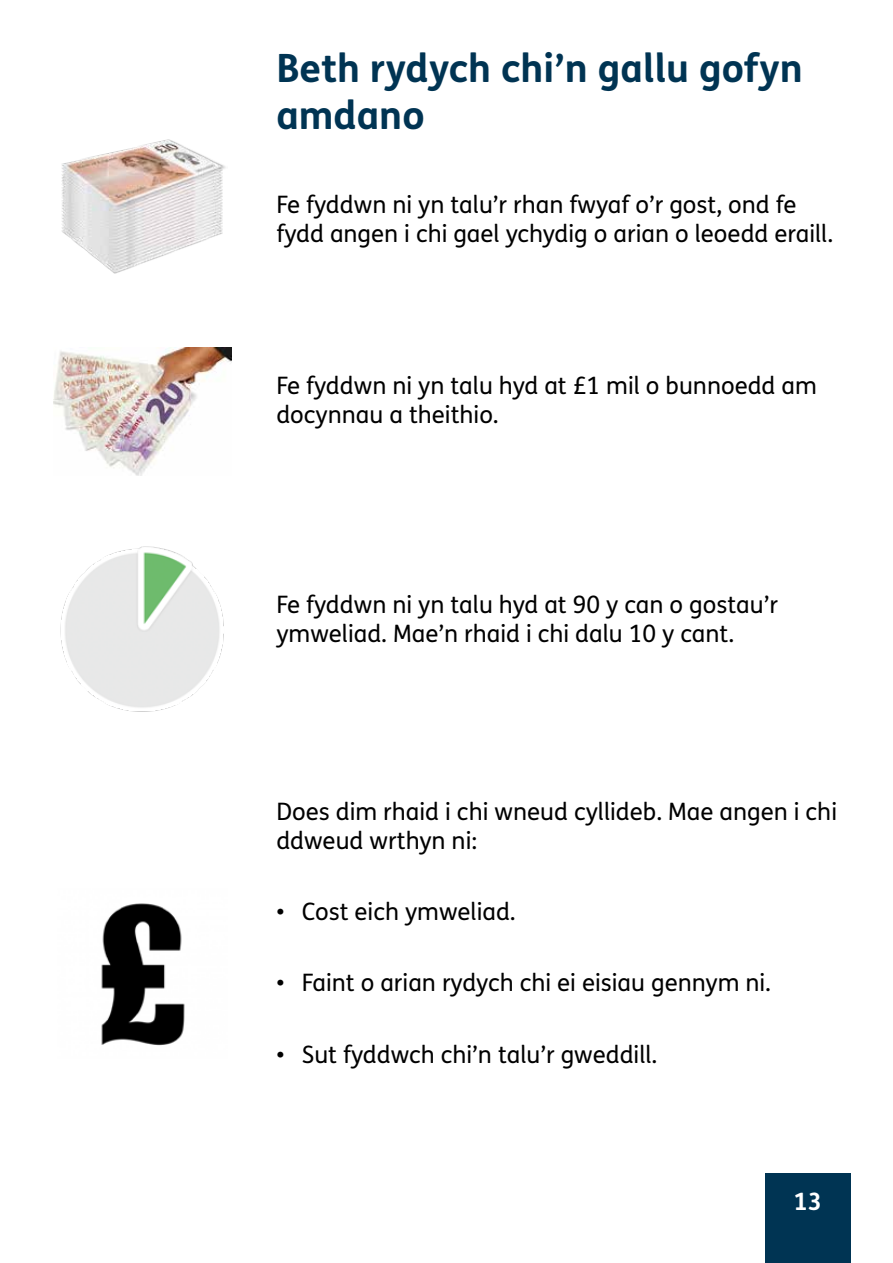
<style>
.page{position:relative;width:893px;height:1263px;background:#fff}
.page>*{position:absolute;margin:0;border:0;box-sizing:border-box;transform-origin:0 0}
.t1{font:700 39px/46.8px "FS Me Pro";color:#003453}
.Bodytext{font:24px/28.8px "FS Me Pro";color:#000}
.t2{font:700 24px "FS Me Pro";color:#fff}
</style>
<div class="page">
<div style="left:765px;top:1174px;width:85px;height:89px;background:#003453"></div>
<img style="left:62px;top:139px;width:164px;height:135px">
<img style="left:101px;top:903px;width:84px;height:143px">
<img style="left:60px;top:546px;width:164px;height:166px">
<img style="left:53px;top:348px;width:179px;height:127px">
<h2 class="t1" style="left:276px;top:43px;width:528px">Beth rydych chi’n gallu gofyn amdano</h2>
<p class="Bodytext" style="left:276px;top:190px;width:558px">Fe fyddwn ni yn talu’r rhan fwyaf o’r gost, ond fe fydd angen i chi gael ychydig o arian o leoedd eraill.</p>
<p class="Bodytext" style="left:276px;top:371px;width:542px">Fe fyddwn ni yn talu hyd at £1 mil o bunnoedd am docynnau a theithio.</p>
<p class="Bodytext" style="left:276px;top:590px;width:503px">Fe fyddwn ni yn talu hyd at 90 y can o gostau’r ymweliad. Mae’n rhaid i chi dalu 10 y cant.</p>
<p class="Bodytext" style="left:276px;top:796px;width:562px">Does dim rhaid i chi wneud cyllideb. Mae angen i chi ddweud wrthyn ni:</p>
<p class="Bodytext" style="left:276px;top:897px;width:241px">• Cost eich ymweliad.</p>
<p class="Bodytext" style="left:276px;top:968px;width:496px">• Faint o arian rydych chi ei eisiau gennym ni.</p>
<p class="Bodytext" style="left:276px;top:1039px;width:382px">• Sut fyddwch chi’n talu’r gweddill.</p>
<p class="t2" style="left:794px;top:1183px;width:30px">13</p>
</div>
